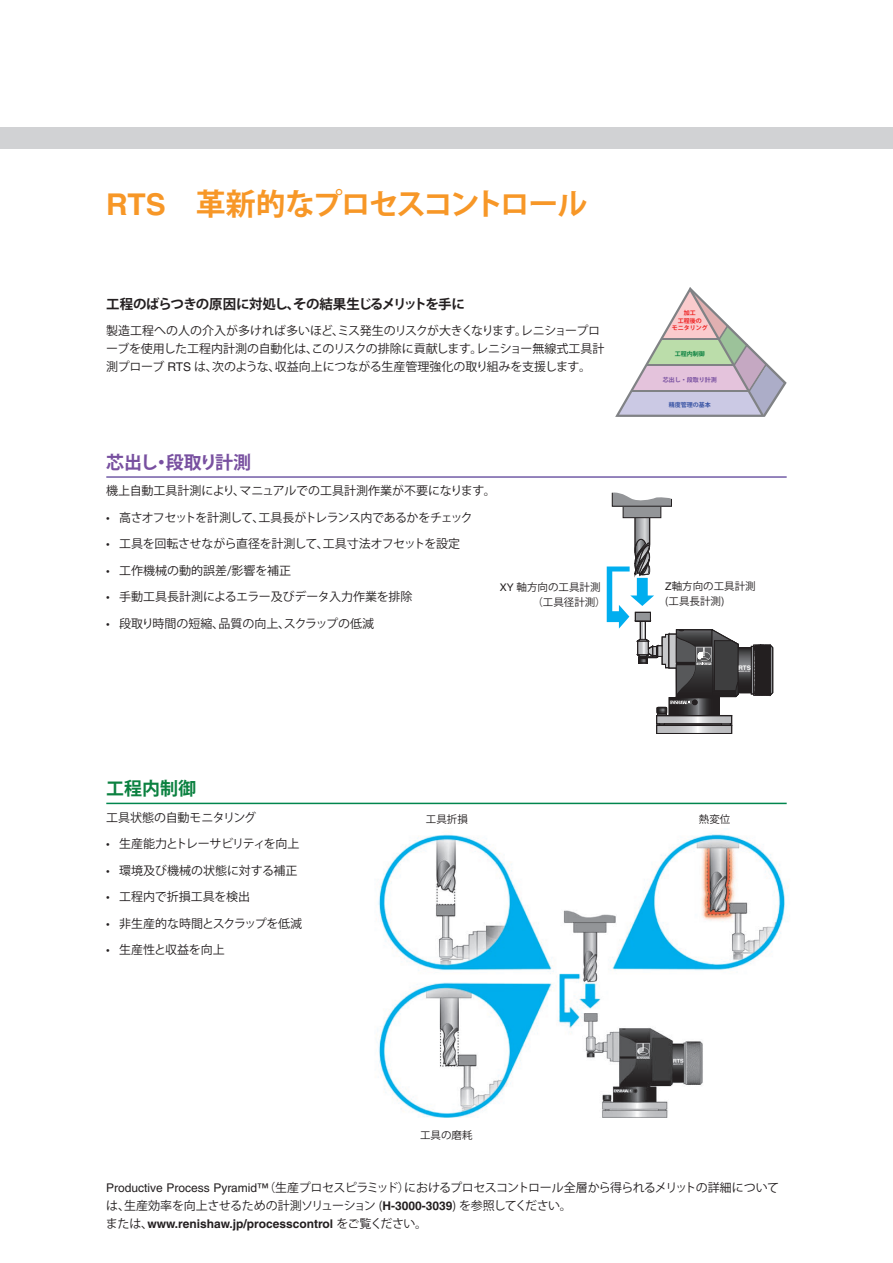
<style>
.page{position:relative;width:893px;height:1263px;background:#fff}
.page>*{position:absolute;margin:0;border:0;box-sizing:border-box;transform-origin:0 0}
.t1{font:700 30px "Koz Go Std";letter-spacing:-.07em;color:#f79727}
.t2{font:700 18px "Koz Go Std";letter-spacing:-.06em;color:#7850a0}
.t3{font:700 18px "Koz Go Std";color:#0b8140}
.Text{font:700 13.5px "Koz Go Std";letter-spacing:-.045em;color:#231f20}
.Text-2{font:12px/18px "Koz Go Std";letter-spacing:-.02em;color:#231f20}
.Text-3{font:12px/18px "Koz Go Std";letter-spacing:-.05em;color:#231f20}
.Text-4{font:12px "Koz Go Std";color:#231f20}
.Text-5{font:12px "Koz Go Std";letter-spacing:-.06em;color:#231f20}
.Text-6{font:10.5px/15px "Koz Go Std";color:#231f20}
.t4{font:700 6.3px "Helvetica";color:#fff}
.t5{font:700 6px/7.2px "Koz Go Pro";color:#ee2323;text-align:center}
.t6{font:700 6px "Koz Go Pro";color:#7850a0}
.t7{font:700 6px "Koz Go Pro";color:#3954a4}
.t8{font:700 6px "Koz Go Pro";color:#0b8140}
.t9{font:700 1.95px "Helvetica";color:#fff}
.s1{font-family:"Helvetica CE"}
.s2{font-family:"Helvetica"}
.s3{font-family:"Helvetica";font-weight:700}
</style>
<div class="page">
<div style="left:0;top:128px;width:893px;height:21px;background:#d1d2d4"></div>
<hr style="left:106px;top:476px;width:681px;height:2px;background:#725ca7">
<hr style="left:106px;top:803px;width:681px;height:1px;background:#01864e">
<div style="left:623px;top:506px;width:38px;height:12px;background:#939598"></div>
<div style="left:623px;top:506px;width:38px;height:12px;border:1px solid #231f20"></div>
<svg style="left:611px;top:492px;width:61px;height:14px"></svg>
<svg style="left:607px;top:514px;width:166px;height:220px"></svg>
<svg style="left:615px;top:287px;width:172px;height:130px"></svg>
<img style="left:377px;top:833px;width:412px;height:284px">
<p class="t1" style="left:106px;top:185px;width:483px"><span class="s1">RTS</span>　革新的なプロセスコントロール</p>
<p class="Text" style="left:106px;top:295px;width:360px">工程のばらつきの原因に対処し、その結果生じるメリットを手に</p>
<p class="Text-2" style="left:106px;top:322px;width:500px">製造工程への人の介入が多ければ多いほど、ミス発生のリスクが大きくなります。レニショープローブを使用した工程内計測の自動化は、このリスクの排除に貢献します。レニショー無線式工具計測プローブ <span class="s1">RTS</span> は、次のような、収益向上につながる生産管理強化の取り組みを支援します。</p>
<p class="t2" style="left:106px;top:450px;width:146px">芯出し・段取り計測</p>
<p class="Text-4" style="left:106px;top:483px;width:391px">機上自動工具計測により、マニュアルでの工具計測作業が不要になります。</p>
<p class="Text-5" style="left:106px;top:510px;width:368px">• 高さオフセットを計測して、工具長がトレランス内であるかをチェック</p>
<p class="Text-2" style="left:106px;top:535px;width:355px">• 工具を回転させながら直径を計測して、工具寸法オフセットを設定</p>
<p class="Text-4" style="left:106px;top:563px;width:186px">• 工作機械の動的誤差/影響を補正</p>
<p class="Text-2" style="left:106px;top:588px;width:308px">• 手動工具長計測によるエラー及びデータ入力作業を排除</p>
<p class="Text-4" style="left:106px;top:616px;width:269px">• 段取り時間の短縮、品質の向上、スクラップの低減</p>
<p class="Text-6" style="left:533px;top:580px;width:75px;text-indent:-33px"><span class="s1">XY</span> 軸方向の工具計測（工具径計測）</p>
<p class="t5" style="left:672px;top:310px;width:38px">加工<br>工程後の<br>モニタリング</p>
<p class="t8" style="left:675px;top:349px;width:32px">工程内制御</p>
<p class="t6" style="left:663px;top:375px;width:56px">芯出し・段取り計測</p>
<p class="t7" style="left:669px;top:401px;width:44px">精度管理の基本</p>
<p class="Text-6" style="left:665px;top:579px;width:92px"><span class="s1">Z</span>軸方向の工具計測(工具長計測)</p>
<p class="t4" style="left:739px;top:664px;width:14px">RTS</p>
<p class="t9" style="left:739px;top:670px;width:13px">MADE IN UK</p>
<p class="t3" style="left:106px;top:777px;width:91px">工程内制御</p>
<p class="Text-2" style="left:106px;top:809px;width:152px">工具状態の自動モニタリング</p>
<p class="Text-2" style="left:106px;top:835px;width:195px">• 生産能力とトレーサビリティを向上</p>
<p class="Text-4" style="left:106px;top:863px;width:193px">• 環境及び機械の状態に対する補正</p>
<p class="Text-4" style="left:106px;top:889px;width:145px">• 工程内で折損工具を検出</p>
<p class="Text-2" style="left:106px;top:915px;width:197px">• 非生産的な時間とスクラップを低減</p>
<p class="Text-2" style="left:106px;top:941px;width:120px">• 生産性と収益を向上</p>
<p class="Text-6" style="left:426px;top:812px;width:43px">工具折損</p>
<p class="Text-6" style="left:699px;top:812px;width:33px">熱変位</p>
<p class="Text-6" style="left:420px;top:1128px;width:54px">工具の磨耗</p>
<p class="Text-3" style="left:106px;top:1179px;width:675px"><span class="s2">Productive Process Pyramid™</span>（生産プロセスピラミッド）におけるプロセスコントロール全層から得られるメリットの詳細については、生産効率を向上させるための計測ソリューション (<span class="s3">H-3000-3039</span>) を参照してください。<br>または、<span class="s3">www.renishaw.jp/processcontrol</span> をご覧ください。</p>
</div>
